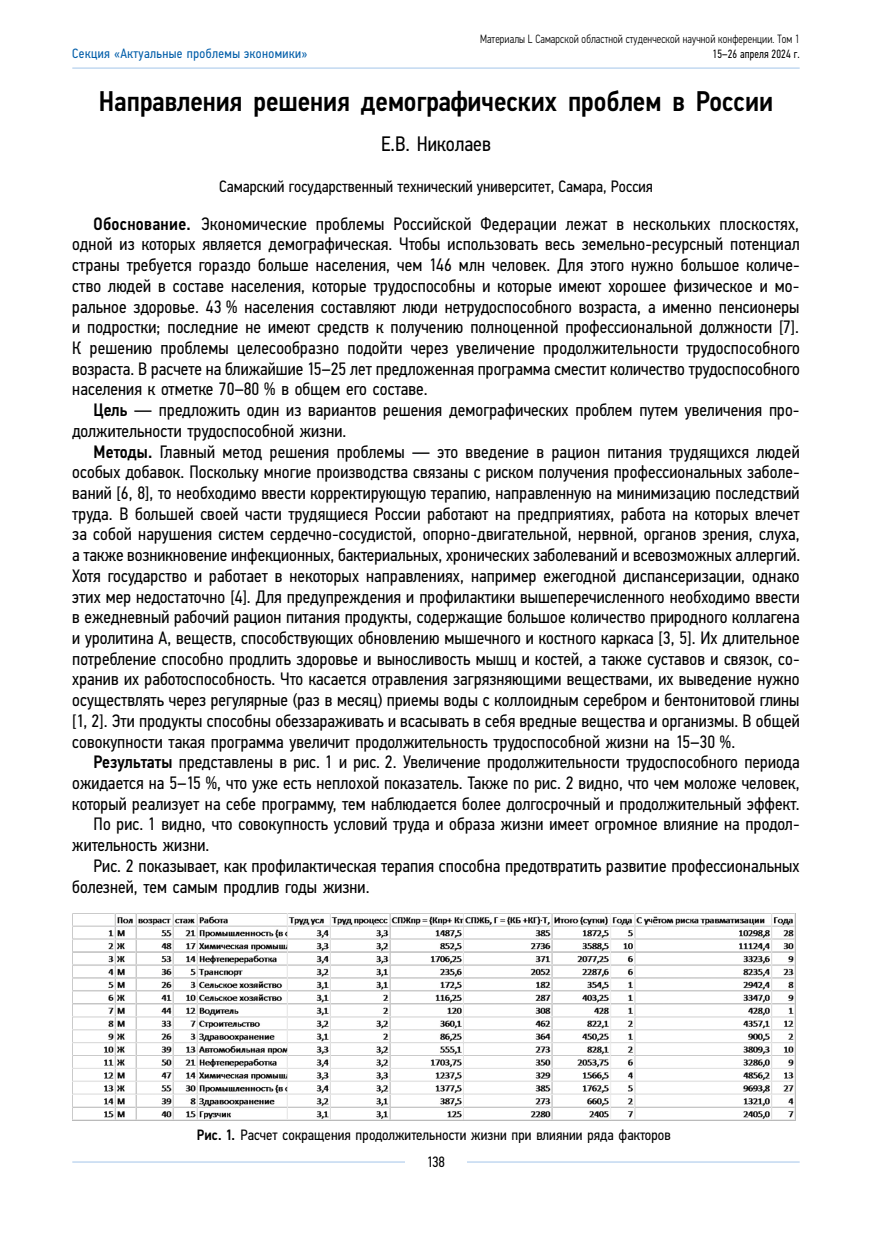
<style>
.page{position:relative;width:872px;height:1234px;background:#fff}
.page>*{position:absolute;margin:0;border:0;box-sizing:border-box;transform-origin:0 0}
.t1{font:500 28.5px "Eco Vector Cond";color:#000}
.t2{font:21px "Eco Vector Cond";color:#000}
.t3{font:18px/20.7px "Eco Vector Cond";letter-spacing:.005em;color:#000;text-align:justify}
.t4{font:16.5px "Eco Vector Cond";color:#000}
.t5{font:15px "Eco Vector Cond";letter-spacing:.005em;color:#000}
.t6{font:13.5px "Eco Vector Cond";letter-spacing:.03em;color:#005da9}
.t7{font:300 12px "Eco Vector Cond";letter-spacing:.01em;color:#000;scale:.9 1}
.t8{font:12px "Eco Vector Cond";letter-spacing:.01em;color:#000;scale:.9 1}
.s1{font-weight:500}
</style>
<div class="page">
<hr style="left:72px;top:1161px;width:727px;height:1px;background:#a3c5e9">
<div style="left:405px;top:1155px;width:62px;height:21px;background:#fff"></div>
<hr style="left:72px;top:68px;width:727px;height:1px;background:#a3c5e9">
<img style="left:72px;top:913px;width:723px;height:207px">
<p class="t7" style="left:480px;top:32px;width:357px">Материалы L Самарской областной студенческой научной конференции. Том 1</p>
<p class="t6" style="left:72px;top:45px;width:237px">Секция «Актуальные проблемы экономики»</p>
<p class="t8" style="left:712px;top:47px;width:98px">15–26 апреля 2024 г.</p>
<h1 class="t1" style="left:99px;top:84px;width:676px">Направления решения демографических проблем в России</h1>
<p class="t2" style="left:381px;top:131px;width:111px">Е.В. Николаев</p>
<p class="t4" style="left:219px;top:176px;width:435px">Самарский государственный технический университет, Самара, Россия</p>
<p class="t3" style="left:72px;top:213px;width:729px;text-indent:21px"><span class="s1">Обоснование.</span> Экономические проблемы Российской Федерации лежат в нескольких плоскостях, одной из которых является демографическая. Чтобы использовать весь земельно-ресурсный потенциал страны требуется гораздо больше населения, чем 146 млн человек. Для этого нужно большое количе&shy;ство людей в составе населения, которые трудоспособны и которые имеют хорошее физическое и мо&shy;ральное здоровье. 43 % населения составляют люди нетрудоспособного возраста, а именно пенсионеры и подростки; последние не имеют средств к получению полноценной профессиональной должности [7].<br>К решению проблемы целесообразно подойти через увеличение продолжительности трудоспособного возраста. В расчете на ближайшие 15–25 лет предложенная программа сместит количество трудоспособного населения к отметке 70–80 % в общем его составе.</p>
<p class="t3" style="left:72px;top:399px;width:728px;text-indent:21px"><span class="s1">Цель</span> — предложить один из вариантов решения демографических проблем путем увеличения про&shy;должительности трудоспособной жизни.</p>
<p class="t3" style="left:72px;top:441px;width:729px;text-indent:21px"><span class="s1">Методы.</span> Главный метод решения проблемы — это введение в рацион питания трудящихся людей особых добавок. Поскольку многие производства связаны с риском получения профессиональных заболе&shy;ваний [6, 8], то необходимо ввести корректирующую терапию, направленную на минимизацию последствий труда. В большей своей части трудящиеся России работают на предприятиях, работа на которых влечет за собой нарушения систем сердечно-сосудистой, опорно-двигательной, нервной, органов зрения, слуха, а также возникновение инфекционных, бактериальных, хронических заболеваний и всевозможных аллергий.<br>Хотя государство и работает в некоторых направлениях, например ежегодной диспансеризации, однако этих мер недостаточно [4]. Для предупреждения и профилактики вышеперечисленного необходимо ввести в ежедневный рабочий рацион питания продукты, содержащие большое количество природного коллагена и уролитина А, веществ, способствующих обновлению мышечного и костного каркаса [3, 5]. Их длительное потребление способно продлить здоровье и выносливость мышц и костей, а также суставов и связок, со&shy;хранив их работоспособность. Что касается отравления загрязняющими веществами, их выведение нужно осуществлять через регулярные (раз в месяц) приемы воды с коллоидным серебром и бентонитовой глины [1, 2]. Эти продукты способны обеззараживать и всасывать в себя вредные вещества и организмы. В общей совокупности такая программа увеличит продолжительность трудоспособной жизни на 15–30 %.</p>
<p class="t3" style="left:94px;top:751px;width:707px"><span class="s1">Результаты</span> представлены в рис. 1 и рис. 2. Увеличение продолжительности трудоспособного периода</p>
<p class="t3" style="left:72px;top:772px;width:729px">ожидается на 5–15 %, что уже есть неплохой показатель. Также по рис. 2 видно, что чем моложе человек,</p>
<p class="t3" style="left:72px;top:793px;width:729px">который реализует на себе программу, тем наблюдается более долгосрочный и продолжительный эффект.</p>
<p class="t3" style="left:94px;top:813px;width:707px">По рис. 1 видно, что совокупность условий труда и образа жизни имеет огромное влияние на продол-</p>
<p class="t3" style="left:72px;top:834px;width:139px">жительность жизни.</p>
<p class="t3" style="left:94px;top:855px;width:707px">Рис. 2 показывает, как профилактическая терапия способна предотвратить развитие профессиональных</p>
<p class="t3" style="left:72px;top:875px;width:299px">болезней, тем самым продлив годы жизни.</p>
<p class="t5" style="left:197px;top:1125px;width:475px"><span class="s1">Рис. 1.</span> Расчет сокращения продолжительности жизни при влиянии ряда факторов</p>
<p class="t5" style="left:427px;top:1152px;width:20px">138</p>
</div>
